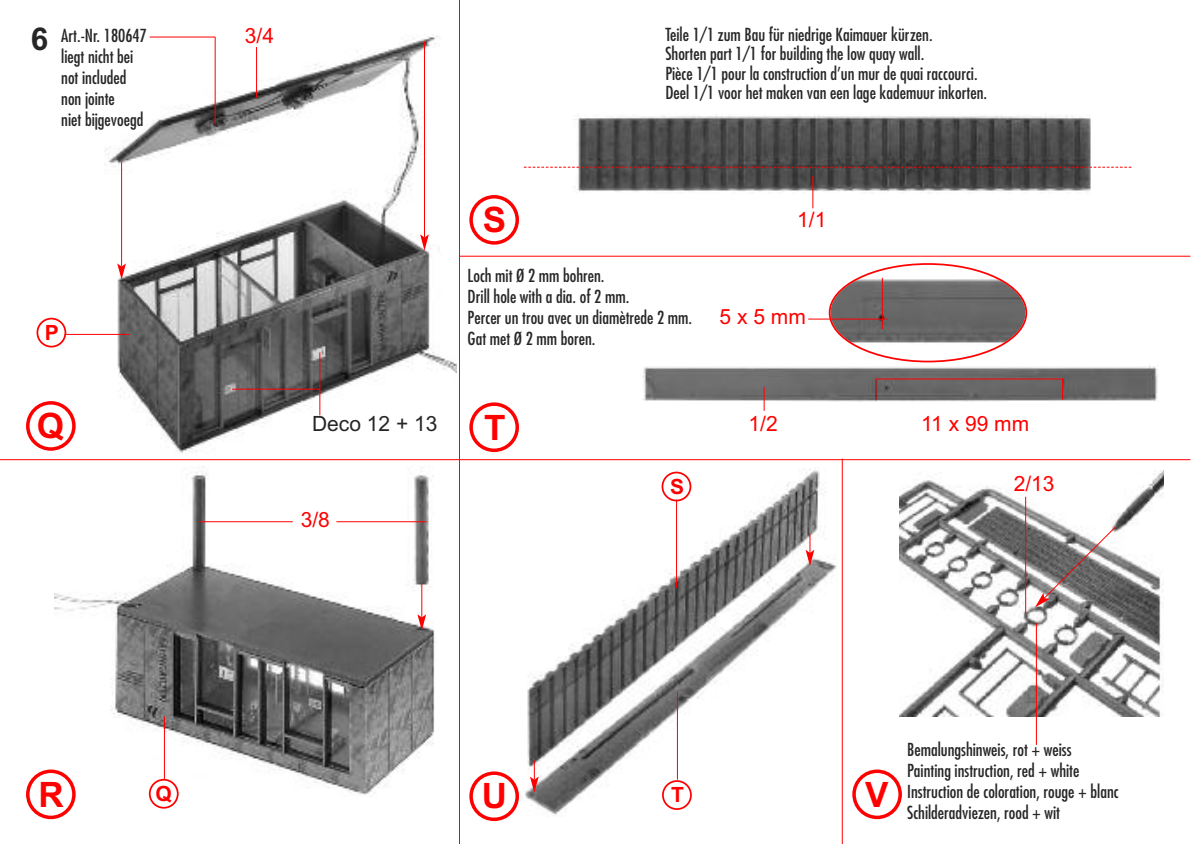
<style>
.page{position:relative;width:1191px;height:844px;background:#fff}
.page>*{position:absolute;margin:0;border:0;box-sizing:border-box;transform-origin:0 0}
.t1{font:700 35px "Arial";color:#f00}
.t2{font:700 31.5px "Arial";color:#272627}
.t3{font:21px "Arial";color:#f00}
.t4{font:21px "Arial";color:#272627}
.t5{font:700 21px "Arial";color:#f00}
.t6{font:condensed 17.5px/21px "Futura Std";color:#272627}
</style>
<div class="page">
<hr style="left:459px;top:0;width:1px;height:843px;background:#f00">
<hr style="left:842px;top:458px;width:1px;height:385px;background:#f00">
<hr style="left:0;top:459px;width:1190px;height:1px;background:#f00">
<hr style="left:459px;top:256px;width:731px;height:1px;background:#f00">
<img style="left:104px;top:36px;width:352px;height:418px">
<img style="left:55px;top:467px;width:380px;height:328px">
<img style="left:572px;top:115px;width:520px;height:78px">
<img style="left:642px;top:365px;width:516px;height:37px">
<img style="left:521px;top:469px;width:316px;height:346px">
<svg style="left:763px;top:387px;width:1px;height:24px"></svg>
<hr style="left:812px;top:176px;width:1px;height:32px;background:#f00">
<svg style="left:524px;top:167px;width:607px;height:1px"></svg>
<hr style="left:256px;top:47px;width:1px;height:51px;background:#f00">
<hr style="left:64px;top:334px;width:66px;height:1px;background:#f00">
<hr style="left:319px;top:352px;width:1px;height:63px;background:#f00">
<hr style="left:164px;top:716px;width:1px;height:63px;background:#f00">
<hr style="left:677px;top:691px;width:1px;height:88px;background:#f00">
<hr style="left:232px;top:388px;width:88px;height:1px;background:#f00">
<hr style="left:150px;top:37px;width:65px;height:1px;background:#f00">
<hr style="left:199px;top:521px;width:94px;height:1px;background:#f00">
<hr style="left:336px;top:521px;width:91px;height:1px;background:#f00">
<hr style="left:215px;top:37px;width:1px;height:88px;background:#f00">
<hr style="left:121px;top:162px;width:1px;height:104px;background:#f00">
<svg style="left:117px;top:263px;width:9px;height:16px"></svg>
<svg style="left:530px;top:760px;width:9px;height:32px"></svg>
<svg style="left:805px;top:534px;width:9px;height:32px"></svg>
<hr style="left:424px;top:41px;width:1px;height:196px;background:#f00">
<svg style="left:420px;top:234px;width:9px;height:16px"></svg>
<hr style="left:421px;top:583px;width:1px;height:34px;background:#f00">
<svg style="left:417px;top:614px;width:9px;height:16px"></svg>
<img style="left:900px;top:470px;width:263px;height:245px">
<svg style="left:1035px;top:526px;width:81px;height:81px"></svg>
<hr style="left:1036px;top:623px;width:1px;height:121px;background:#f00">
<hr style="left:1025px;top:496px;width:1px;height:118px;background:#f00">
<svg style="left:26px;top:401px;width:50px;height:49px"></svg>
<svg style="left:26px;top:769px;width:50px;height:50px"></svg>
<svg style="left:469px;top:195px;width:50px;height:49px"></svg>
<svg style="left:469px;top:402px;width:50px;height:50px"></svg>
<svg style="left:469px;top:771px;width:50px;height:49px"></svg>
<svg style="left:852px;top:769px;width:50px;height:50px"></svg>
<svg style="left:37px;top:317px;width:29px;height:30px"></svg>
<svg style="left:149px;top:778px;width:30px;height:30px"></svg>
<svg style="left:661px;top:471px;width:30px;height:30px"></svg>
<svg style="left:662px;top:780px;width:30px;height:29px"></svg>
<svg style="left:828px;top:263px;width:199px;height:99px"></svg>
<hr style="left:876px;top:378px;width:186px;height:1px;background:#f00">
<hr style="left:808px;top:318px;width:79px;height:1px;background:#f00">
<hr style="left:882px;top:278px;width:1px;height:51px;background:#f00">
<hr style="left:676px;top:499px;width:1px;height:88px;background:#f00">
<svg style="left:1062px;top:378px;width:1px;height:21px"></svg>
<svg style="left:875px;top:379px;width:1px;height:21px"></svg>
<h2 class="t2" style="left:31px;top:20px;width:19px">6</h2>
<p class="t6" style="left:665px;top:26px;width:323px;line-height:19.2px">Teile 1/1 zum Bau für niedrige Kaimauer kürzen.<br>Shorten part 1/1 for building the low quay wall.<br>Pièce 1/1 pour la construction d’un mur de quai raccourci.<br>Deel 1/1 voor het maken van een lage kademuur inkorten.</p>
<p class="t3" style="left:245px;top:24px;width:31px">3/4</p>
<p class="t6" style="left:61px;top:26px;width:87px">Art.-Nr. 180647 liegt nicht bei not included non jointe<br>niet bijgevoegd</p>
<p class="t5" style="left:45px;top:320px;width:16px">P</p>
<h1 class="t1" style="left:37px;top:405px;width:29px">Q</h1>
<h1 class="t1" style="left:39px;top:773px;width:27px">R</h1>
<p class="t5" style="left:155px;top:781px;width:18px">Q</p>
<p class="t4" style="left:312px;top:411px;width:127px">Deco 12 + 13</p>
<p class="t3" style="left:301px;top:507px;width:31px">3/8</p>
<h1 class="t1" style="left:483px;top:199px;width:25px">S</h1>
<p class="t3" style="left:797px;top:208px;width:31px">1/1</p>
<p class="t6" style="left:467px;top:266px;width:226px">Loch mit Ø 2 mm bohren.<br>Drill hole with a dia. of 2 mm.<br>Percer un trou avec un diamètrede 2 mm.<br>Gat met Ø 2 mm boren.</p>
<p class="t3" style="left:719px;top:304px;width:88px">5x5mm</p>
<h1 class="t1" style="left:484px;top:407px;width:23px">T</h1>
<p class="t3" style="left:748px;top:411px;width:31px">1/2</p>
<p class="t3" style="left:921px;top:411px;width:110px">11 x 99 mm</p>
<p class="t5" style="left:670px;top:474px;width:16px">S</p>
<p class="t3" style="left:1013px;top:471px;width:42px">2/13</p>
<h1 class="t1" style="left:482px;top:775px;width:27px">U</h1>
<h1 class="t1" style="left:865px;top:774px;width:25px">V</h1>
<p class="t5" style="left:671px;top:782px;width:14px">T</p>
<p class="t6" style="left:907px;top:739px;width:213px">Bemalungshinweis, rot + weiss Painting instruction, red + white Instruction de coloration, rouge + blanc Schilderadviezen, rood + wit</p>
</div>
